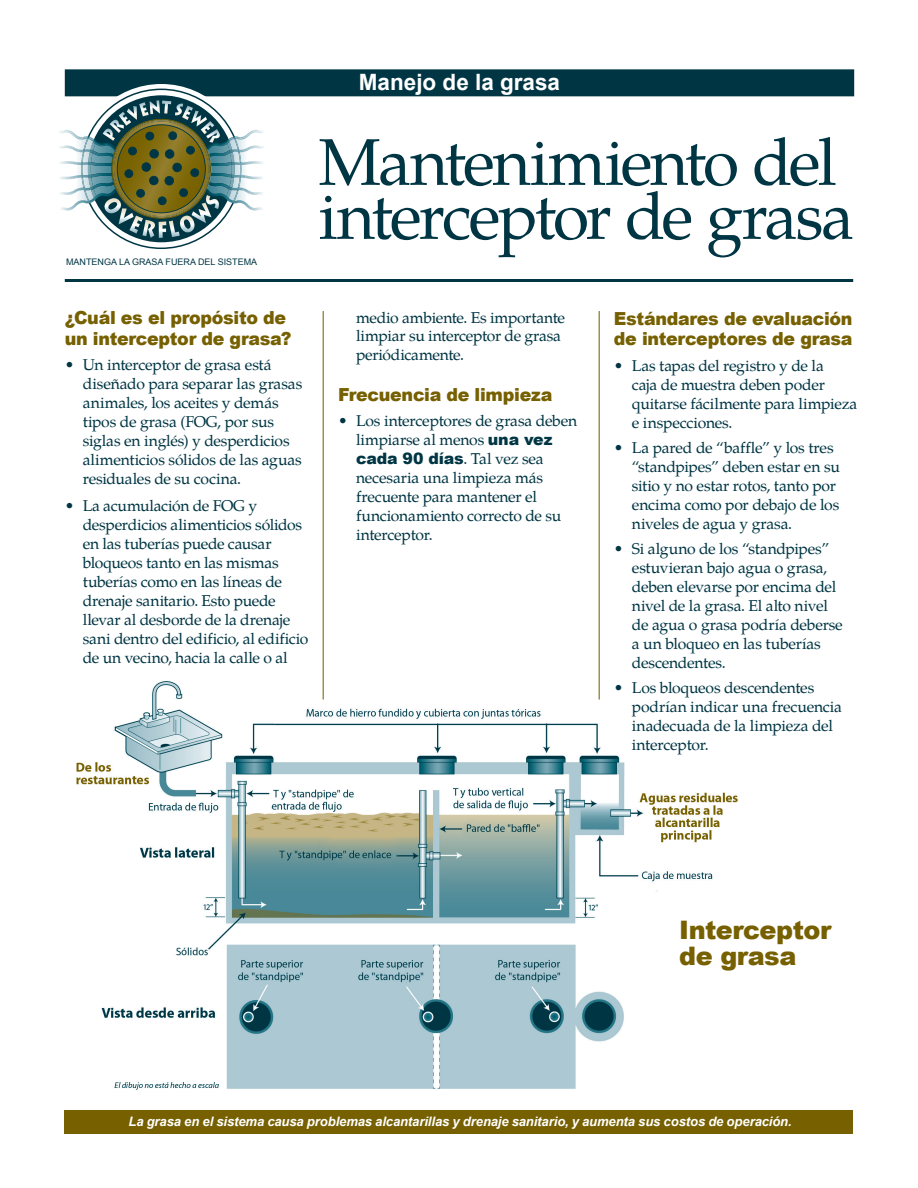
<style>
.page{position:relative;width:918px;height:1188px;background:#fff}
.page>*{position:absolute;margin:0;border:0;box-sizing:border-box;transform-origin:0 0}
.IS_sheet_title{font:66px/54px "Palatino";letter-spacing:-.04em;color:#003644}
.t1{font:900 25.5px/25.5px "Arial";letter-spacing:-.02em;color:#766000}
.t2{font:700 22.5px "Arial";color:#fff}
.First_Body_Header{font:900 18px/20.9px "Arial";letter-spacing:-.015em;color:#766000}
.GS_serv_name_bullet{font:15.75px/18.9px "Palatino";letter-spacing:-.015em;color:#003644}
.IS_body_text{font:italic 700 13.05px "Arial";letter-spacing:-.01em;color:#fff}
.t3{font:9px "Arial";color:#003644}
.s1{font-family:"Arial";font-weight:900}
</style>
<div class="page">
<hr style="left:65px;top:279px;width:788px;height:3px;background:#003644">
<div style="left:65px;top:69px;width:789px;height:27px;background:#003644"></div>
<svg style="left:59px;top:89px;width:206px;height:160px"></svg>
<img style="left:76px;top:652px;width:662px;height:438px">
<hr style="left:323px;top:311px;width:1px;height:389px;background:#766000">
<hr style="left:599px;top:311px;width:1px;height:389px;background:#766000">
<div style="left:65px;top:1110px;width:788px;height:24px;background:#766000"></div>
<p class="t3" style="left:66px;top:255px;width:193px">MANTENGA LA GRASA FUERA DEL SISTEMA</p>
<h3 class="t2" style="left:359px;top:67px;width:203px">Manejo de la grasa</h3>
<h2 class="IS_sheet_title" style="left:319px;top:130px;width:537px">Mantenimiento del interceptor de grasa</h2>
<p class="First_Body_Header" style="left:65px;top:307px;width:228px">¿Cuál es el propósito de un interceptor de grasa?</p>
<p class="GS_serv_name_bullet" style="left:83px;top:354px;width:221px;text-indent:-18px">• Un interceptor de grasa está diseñado para separar las grasas animales, los aceites y demás tipos de grasa (FOG, por sus siglas en inglés) y desperdicios alimenticios sólidos de las aguas residuales de su cocina.</p>
<p class="GS_serv_name_bullet" style="left:83px;top:495px;width:227px;text-indent:-18px">• La acumulación de FOG y desperdicios alimenticios sólidos en las tuberías puede causar bloqueos tanto en las mismas tuberías como en las líneas de drenaje sanitario. Esto puede llevar al desborde de la drenaje sani dentro del edificio, al edificio de un vecino, hacia la calle o al</p>
<p class="GS_serv_name_bullet" style="left:356px;top:306px;width:211px">medio ambiente. Es importante limpiar su interceptor de grasa periódicamente.</p>
<p class="First_Body_Header" style="left:338px;top:383px;width:216px">Frecuencia de limpieza</p>
<p class="GS_serv_name_bullet" style="left:356px;top:410px;width:223px;text-indent:-18px">• Los interceptores de grasa deben limpiarse al menos <span class="s1">una vez cada 90 días</span>. Tal vez sea necesaria una limpieza más frecuente para mantener el funcionamiento correcto de su interceptor.</p>
<p class="First_Body_Header" style="left:614px;top:307px;width:240px">Estándares de evaluación de interceptores de grasa</p>
<p class="GS_serv_name_bullet" style="left:632px;top:355px;width:227px;text-indent:-18px">• Las tapas del registro y de la<br>caja de muestra deben poder quitarse fácilmente para limpieza e inspecciones.</p>
<p class="GS_serv_name_bullet" style="left:632px;top:437px;width:209px;text-indent:-18px">• La pared de “baffle” y los tres “standpipes” deben estar en su sitio y no estar rotos, tanto por encima como por debajo de los niveles de agua y grasa.</p>
<p class="GS_serv_name_bullet" style="left:632px;top:538px;width:212px;text-indent:-18px">• Si alguno de los “standpipes” estuvieran bajo agua o grasa, deben elevarse por encima del nivel de la grasa. El alto nivel de agua o grasa podría deberse a un bloqueo en las tuberías descendentes.</p>
<p class="GS_serv_name_bullet" style="left:632px;top:677px;width:212px;text-indent:-18px">• Los bloqueos descendentes podrían indicar una frecuencia inadecuada de la limpieza del interceptor.</p>
<h1 class="t1" style="left:679px;top:917px;width:154px">Interceptor de grasa</h1>
<p class="IS_body_text" style="left:128px;top:1113px;width:665px">La grasa en el sistema causa problemas alcantarillas y drenaje sanitario, y aumenta sus costos de operación.</p>
</div>
